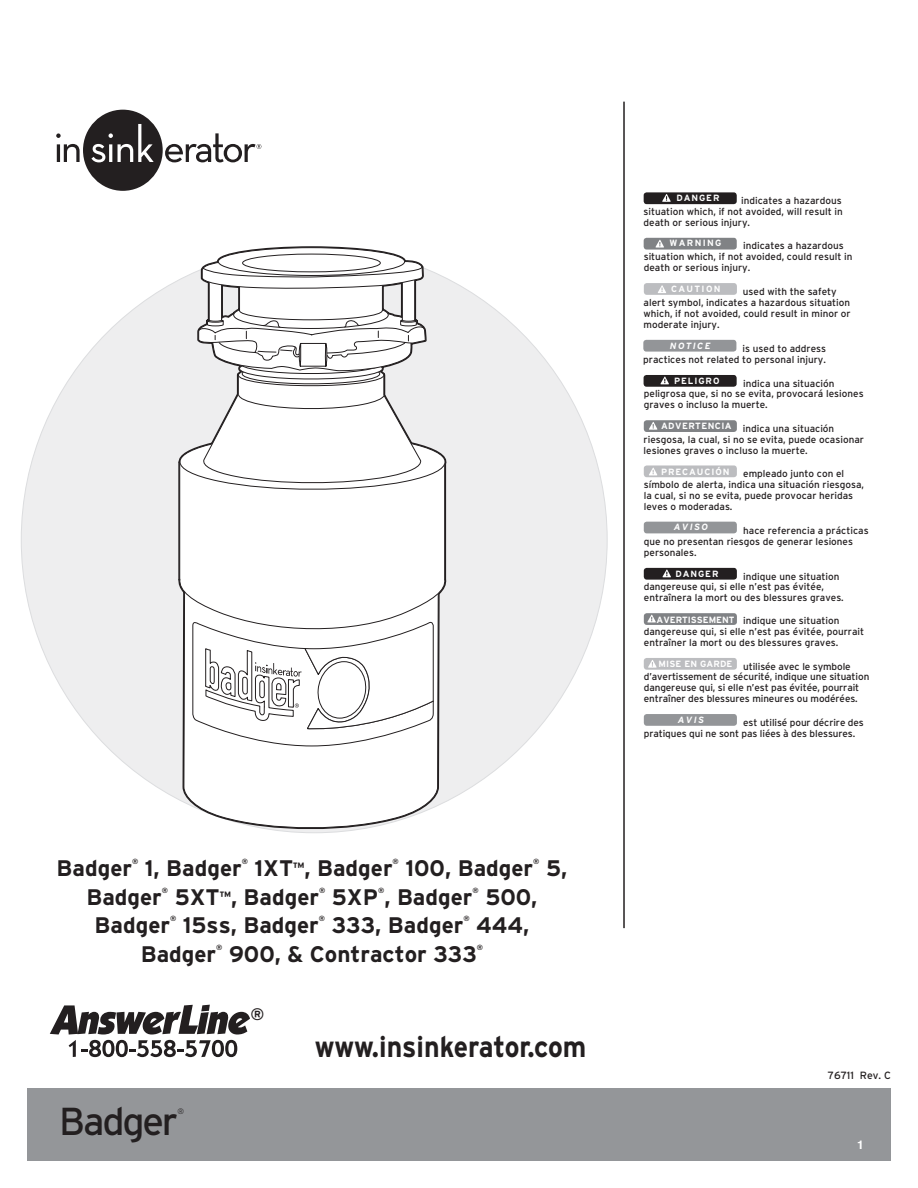
<style>
.page{position:relative;width:918px;height:1188px;background:#fff}
.page>*{position:absolute;margin:0;border:0;box-sizing:border-box;transform-origin:0 0}
.t1{font:39px "Interstate";letter-spacing:-.055em;color:#231f20}
.t2{font:700 29.25px "Interstate";color:#231f20;scale:.91 1}
.t3{font:700 22.5px "Interstate";color:#231f20}
.t4{font:700 16.65px "Interstate";color:#231f20}
.t5{font:700 12px "Helvetica";color:#fff}
.t6{font:10.5px "Interstate";color:#231f20}
.t7{font:9.9px/10.8px "Interstate";color:#231f20}
.t8{font:700 9px "Interstate";letter-spacing:.1em;color:#fff}
.t9{font:italic 700 9px "Interstate";letter-spacing:.15em;color:#fff}
.t10{font:700 9px "Interstate";letter-spacing:.15em;color:#fff}
.t11{font:700 9px "Interstate";color:#fff}
.t12{font:700 9px "Interstate";letter-spacing:.05em;color:#fff}
.t13{font:700 9px "Interstate";letter-spacing:.015em;color:#fff}
.t14{font:300 7.8px "Interstate";color:#231f20}
.t15{font:700 7.5px "Interstate";color:#231f20}
</style>
<div class="page">
<div style="left:27px;top:1088px;width:864px;height:73px;background:#949699"></div>
<div style="left:21px;top:247px;width:586px;height:586px;background:#eeeeef;border-radius:50%"></div>
<svg style="left:183px;top:635px;width:256px;height:197px;background:#f4f3f4"></svg>
<div style="left:178px;top:492px;width:268px;height:143px;background:#fff"></div>
<svg style="left:167px;top:247px;width:292px;height:245px"></svg>
<svg style="left:192px;top:620px;width:242px;height:126px;background:#ececec"></svg>
<svg style="left:50px;top:1005px;width:200px;height:52px"></svg>
<div style="left:83px;top:110px;width:80px;height:81px;background:#231f20;border-radius:50%"></div>
<svg style="left:56px;top:133px;width:5px;height:5px"></svg>
<hr style="left:57px;top:144px;width:3px;height:18px;background:#231f20">
<svg style="left:64px;top:144px;width:16px;height:18px"></svg>
<svg style="left:91px;top:124px;width:63px;height:38px"></svg>
<svg style="left:165px;top:133px;width:96px;height:29px"></svg>
<hr style="left:623px;top:102px;width:2px;height:826px;background:#231f20">
<div style="left:644px;top:192px;width:93px;height:12px;background:#231f20;border-radius:3px"></div>
<svg style="left:662px;top:194px;width:9px;height:8px"></svg>
<div style="left:644px;top:238px;width:93px;height:12px;background:#808285;border-radius:3px"></div>
<svg style="left:656px;top:240px;width:8px;height:8px"></svg>
<div style="left:644px;top:283px;width:93px;height:12px;background:#bcbdc0;border-radius:3px"></div>
<svg style="left:658px;top:285px;width:8px;height:8px"></svg>
<div style="left:643px;top:340px;width:93px;height:12px;background:#939598;border-radius:3px"></div>
<div style="left:644px;top:568px;width:93px;height:12px;background:#231f20;border-radius:3px"></div>
<svg style="left:663px;top:570px;width:8px;height:7px"></svg>
<div style="left:644px;top:375px;width:93px;height:12px;background:#231f20;border-radius:3px"></div>
<svg style="left:661px;top:377px;width:8px;height:7px"></svg>
<div style="left:644px;top:420px;width:93px;height:12px;background:#808285;border-radius:3px"></div>
<svg style="left:649px;top:422px;width:8px;height:8px"></svg>
<div style="left:644px;top:613px;width:93px;height:12px;background:#808285;border-radius:3px"></div>
<svg style="left:647px;top:615px;width:9px;height:7px"></svg>
<div style="left:644px;top:465px;width:93px;height:12px;background:#bcbdc0;border-radius:3px"></div>
<svg style="left:649px;top:468px;width:8px;height:7px"></svg>
<div style="left:644px;top:658px;width:93px;height:12px;background:#bcbdc0;border-radius:3px"></div>
<svg style="left:648px;top:660px;width:9px;height:8px"></svg>
<div style="left:644px;top:522px;width:93px;height:11px;background:#939598;border-radius:3px"></div>
<div style="left:644px;top:714px;width:93px;height:12px;background:#939598;border-radius:3px"></div>
<h3 class="t3" style="left:57px;top:856px;width:77px">Badger</h3>
<p class="t15" style="left:132px;top:858px;width:8px">®</p>
<h3 class="t3" style="left:145px;top:856px;width:98px">1, Badger</h3>
<p class="t15" style="left:242px;top:858px;width:8px">®</p>
<h3 class="t3" style="left:255px;top:856px;width:140px">1XT<sup>™</sup>, Badger</h3>
<p class="t15" style="left:393px;top:858px;width:8px">®</p>
<h3 class="t3" style="left:405px;top:856px;width:129px">100, Badger</h3>
<p class="t15" style="left:533px;top:858px;width:8px">®</p>
<h3 class="t3" style="left:546px;top:856px;width:23px">5,</h3>
<h3 class="t3" style="left:86px;top:884px;width:77px">Badger</h3>
<p class="t15" style="left:162px;top:886px;width:8px">®</p>
<h3 class="t3" style="left:175px;top:884px;width:146px">5XT<sup>™</sup>, Badger</h3>
<p class="t15" style="left:319px;top:886px;width:8px">®</p>
<h3 class="t3" style="left:332px;top:884px;width:142px">5XP , Badger</h3>
<p class="t15" style="left:378px;top:886px;width:8px">®</p>
<p class="t15" style="left:473px;top:886px;width:8px">®</p>
<h3 class="t3" style="left:485px;top:884px;width:54px">500,</h3>
<h3 class="t3" style="left:95px;top:913px;width:77px">Badger</h3>
<p class="t15" style="left:170px;top:915px;width:8px">®</p>
<h3 class="t3" style="left:183px;top:913px;width:138px">15ss, Badger</h3>
<p class="t15" style="left:319px;top:915px;width:8px">®</p>
<h3 class="t3" style="left:332px;top:913px;width:133px">333, Badger</h3>
<p class="t15" style="left:463px;top:915px;width:8px">®</p>
<h3 class="t3" style="left:476px;top:913px;width:55px">444,</h3>
<h3 class="t3" style="left:141px;top:941px;width:77px">Badger</h3>
<p class="t15" style="left:216px;top:943px;width:8px">®</p>
<h3 class="t3" style="left:229px;top:941px;width:249px">900, &amp; Contractor 333</h3>
<p class="t15" style="left:477px;top:943px;width:8px">®</p>
<h1 class="t1" style="left:59px;top:1099px;width:120px">Badger</h1>
<p class="t14" style="left:178px;top:1106px;width:8px">®</p>
<h3 class="t4" style="left:251px;top:1005px;width:15px">®</h3>
<h2 class="t2" style="left:315px;top:1031px;width:300px">www.insinkerator.com</h2>
<p class="t8" style="left:676px;top:193px;width:45px">DANGER</p>
<p class="t10" style="left:669px;top:238px;width:54px">WARNING</p>
<p class="t10" style="left:671px;top:284px;width:51px">CAUTION</p>
<p class="t7" style="left:644px;top:195px;width:201px;text-align:justify;text-indent:98px">indicates a hazardous situation which, if not avoided, will result in death or serious injury.</p>
<p class="t7" style="left:644px;top:240px;width:210px;text-indent:99px">indicates a hazardous situation which, if not avoided, could result in death or serious injury.</p>
<p class="t7" style="left:644px;top:286px;width:209px;text-indent:99px">used with the safety alert symbol, indicates a hazardous situation which, if not avoided, could result in minor or moderate injury.</p>
<p class="t9" style="left:670px;top:341px;width:42px">NOTICE</p>
<p class="t7" style="left:643px;top:343px;width:184px;text-align:right">is used to address<br>practices not related to personal injury.</p>
<p class="t7" style="left:644px;top:378px;width:221px;text-indent:99px">indica una situación peligrosa que, si no se evita, provocará lesiones graves o incluso la muerte.</p>
<p class="t7" style="left:644px;top:423px;width:222px;text-indent:99px">indica una situación riesgosa, la cual, si no se evita, puede ocasionar lesiones graves o incluso la muerte.</p>
<p class="t7" style="left:644px;top:468px;width:222px;text-indent:99px">empleado junto con el símbolo de alerta, indica una situación riesgosa, la cual, si no se evita, puede provocar heridas leves o moderadas.</p>
<p class="t7" style="left:644px;top:525px;width:226px;text-indent:99px">hace referencia a prácticas que no presentan riesgos de generar lesiones personales.</p>
<p class="t7" style="left:644px;top:571px;width:201px;text-indent:99px">indique une situation dangereuse qui, si elle n’est pas évitée, entraînera la mort ou des blessures graves.</p>
<p class="t7" style="left:644px;top:615px;width:222px;text-indent:99px">indique une situation dangereuse qui, si elle n’est pas évitée, pourrait entraîner la mort ou des blessures graves.</p>
<p class="t7" style="left:644px;top:661px;width:227px;text-indent:99px">utilisée avec le symbole d’avertissement de sécurité, indique une situation dangereuse qui, si elle n’est pas évitée, pourrait entraîner des blessures mineures ou modérées.</p>
<p class="t7" style="left:644px;top:717px;width:222px;text-indent:99px">est utilisé pour décrire des pratiques qui ne sont pas liées à des blessures.</p>
<p class="t8" style="left:674px;top:376px;width:47px">PELIGRO</p>
<p class="t12" style="left:661px;top:421px;width:72px">ADVERTENCIA</p>
<p class="t8" style="left:661px;top:466px;width:70px">PRECAUCIÓN</p>
<p class="t9" style="left:674px;top:522px;width:36px">AVISO</p>
<p class="t8" style="left:675px;top:569px;width:45px">DANGER</p>
<p class="t11" style="left:657px;top:614px;width:80px">AVERTISSEMENT</p>
<p class="t13" style="left:659px;top:659px;width:75px">MISE EN GARDE</p>
<p class="t9" style="left:678px;top:715px;width:28px">AVIS</p>
<p class="t6" style="left:828px;top:1070px;width:65px">76711 Rev. C</p>
<p class="t5" style="left:857px;top:1135px;width:8px">1</p>
</div>
